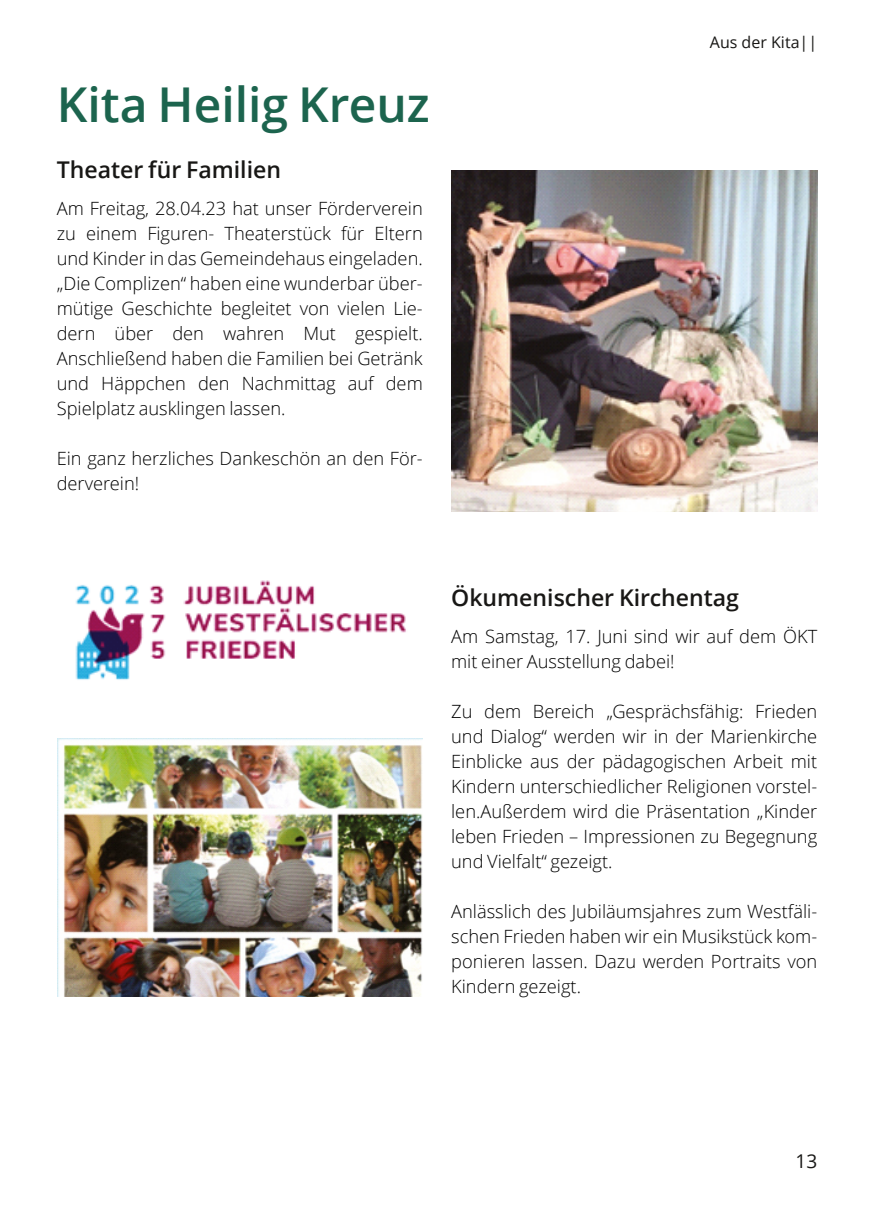
<style>
.page{position:relative;width:874px;height:1225px;background:#fff}
.page>*{position:absolute;margin:0;border:0;box-sizing:border-box;transform-origin:0 0}
.t1{font:600 48px "Open Sans";color:#1c644e}
.t2{font:600 23px "Open Sans";color:#181715}
.t3{font:19px "Open Sans";color:#181715}
.t4{font:300 18.2px/25px "Open Sans";color:#000;text-align:justify}
.t5{font:16px "Open Sans";color:#181715}
</style>
<div class="page">
<img style="left:451px;top:170px;width:365px;height:342px">
<img style="left:75px;top:580px;width:331px;height:100px">
<img style="left:57px;top:739px;width:365px;height:258px">
<h1 class="t1" style="left:57px;top:85px;width:374px">Kita Heilig Kreuz</h1>
<p class="t2" style="left:57px;top:160px;width:226px">Theater für Familien</p>
<p class="t4" style="left:57px;top:197px;width:367px">Am Freitag, 28.04.23 hat unser Förderverein zu einem Figuren- Theaterstück für Eltern und Kinder in das Gemeindehaus eingeladen. „Die Complizen“ haben eine wunderbar über&shy;mütige Geschichte begleitet von vielen Lie&shy;dern über den wahren Mut gespielt.<br>Anschließend haben die Familien bei Getränk und Häppchen den Nachmittag auf dem Spielplatz ausklingen lassen.</p>
<p class="t4" style="left:57px;top:447px;width:367px">Ein ganz herzliches Dankeschön an den För&shy;derverein!</p>
<p class="t5" style="left:709px;top:36px;width:109px">Aus der Kita||</p>
<p class="t2" style="left:451px;top:589px;width:289px">Ökumenischer Kirchentag</p>
<p class="t4" style="left:451px;top:625px;width:367px">Am Samstag, 17. Juni sind wir auf dem ÖKT mit einer Ausstellung dabei!</p>
<p class="t4" style="left:451px;top:700px;width:367px">Zu dem Bereich „Gesprächsfähig: Frieden und Dialog“ werden wir in der Marienkirche Einblicke aus der pädagogischen Arbeit mit Kindern unterschiedlicher Religionen vorstel&shy;len.Außerdem wird die Präsentation „Kinder leben Frieden – Impressionen zu Begegnung und Vielfalt“ gezeigt.</p>
<p class="t4" style="left:451px;top:900px;width:367px">Anlässlich des Jubiläumsjahres zum Westfäli&shy;schen Frieden haben wir ein Musikstück kom&shy;ponieren lassen. Dazu werden Portraits von Kindern gezeigt.</p>
<p class="t3" style="left:795px;top:1153px;width:23px">13</p>
</div>
